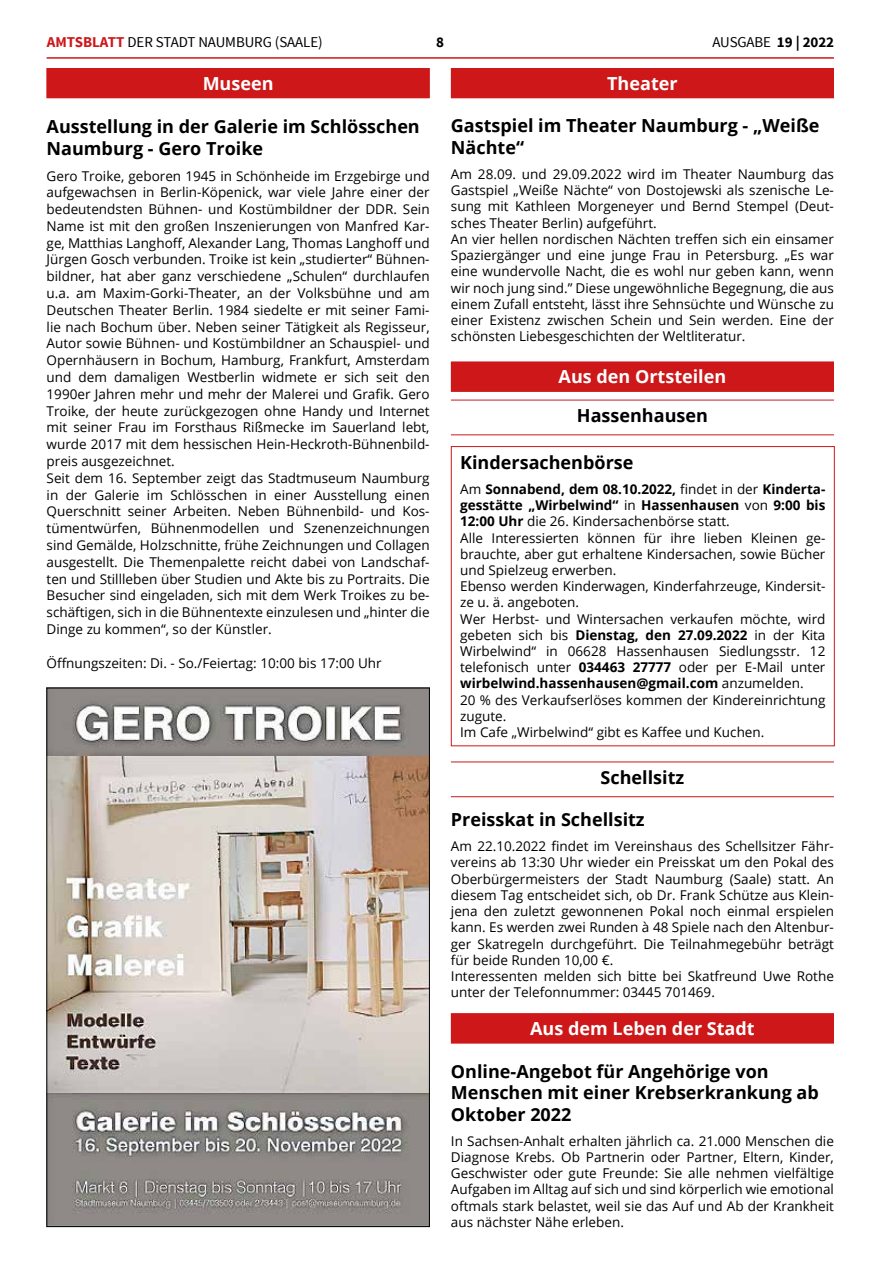
<style>
.page{position:relative;width:881px;height:1263px;background:#fff}
.page>*{position:absolute;margin:0;border:0;box-sizing:border-box;transform-origin:0 0}
.t1{font:700 18px/21.6px "Open Sans";color:#000}
.t2{font:700 18px "Open Sans";color:#fff}
.t3{font:15px "Source Sans Pro";letter-spacing:-.005em;color:#000}
.t4{font:700 15px "Source Sans Pro";color:#000}
.t5{font:13.5px/16.2px "Open Sans";color:#000}
.s1{font-weight:700;color:#cd1719}
.s2{font-weight:700}
</style>
<div class="page">
<hr style="left:47px;top:57px;width:786px;height:2px;background:#cd1719">
<div style="left:450px;top:68px;width:383px;height:30px;background:#cd1719"></div>
<div style="left:450px;top:362px;width:383px;height:30px;background:#cd1719"></div>
<hr style="left:450px;top:400px;width:383px;height:1px;background:#cd1719">
<hr style="left:450px;top:434px;width:383px;height:1px;background:#cd1719">
<hr style="left:450px;top:761px;width:383px;height:1px;background:#cd1719">
<hr style="left:450px;top:796px;width:383px;height:1px;background:#cd1719">
<div style="left:450px;top:1013px;width:383px;height:30px;background:#cd1719"></div>
<div style="left:450px;top:446px;width:384px;height:300px;border:1px solid #cd1719"></div>
<div style="left:47px;top:68px;width:382px;height:30px;background:#cd1719"></div>
<img style="left:49px;top:690px;width:378px;height:535px">
<p class="t3" style="left:47px;top:32px;width:277px"><span class="s1">AMTSBLATT</span> DER STADT NAUMBURG (SAALE)</p>
<p class="t4" style="left:436px;top:32px;width:9px">8</p>
<p class="t3" style="left:712px;top:32px;width:123px">AUSGABE <span class="s2">19 | 2022</span></p>
<h1 class="t2" style="left:607px;top:70px;width:72px">Theater</h1>
<h1 class="t1" style="left:450px;top:115px;width:370px">Gastspiel im Theater Naumburg - „Weiße<br>Nächte“</h1>
<p class="t5" style="left:450px;top:165px;width:384px">Am 28.09. und 29.09.2022 wird im Theater Naumburg das Gastspiel „Weiße Nächte“ von Dostojewski als szenische Le&shy;sung mit Kathleen Morgeneyer und Bernd Stempel (Deut&shy;sches Theater Berlin) aufgeführt.<br>An vier hellen nordischen Nächten treffen sich ein einsamer Spaziergänger und eine junge Frau in Petersburg. „Es war eine wundervolle Nacht, die es wohl nur geben kann, wenn wir noch jung sind.” Diese ungewöhnliche Begegnung, die aus einem Zufall entsteht, lässt ihre Sehnsüchte und Wünsche zu einer Existenz zwischen Schein und Sein werden. Eine der schönsten Liebesgeschichten der Weltliteratur.</p>
<h1 class="t2" style="left:558px;top:364px;width:169px">Aus den Ortsteilen</h1>
<h1 class="t1" style="left:576px;top:404px;width:132px">Hassenhausen</h1>
<h1 class="t1" style="left:460px;top:451px;width:175px">Kindersachenbörse</h1>
<p class="t5" style="left:460px;top:481px;width:366px">Am <span class="s2">Sonnabend, dem 08.10.2022,</span> findet in der <span class="s2">Kinderta&shy;gesstätte „Wirbelwind“</span> in <span class="s2">Hassenhausen</span> von <span class="s2">9:00 bis 12:00 Uhr</span> die 26. Kindersachenbörse statt.<br>Alle Interessierten können für ihre lieben Kleinen ge&shy;brauchte, aber gut erhaltene Kindersachen, sowie Bücher und Spielzeug erwerben.<br>Ebenso werden Kinderwagen, Kinderfahrzeuge, Kindersit&shy;ze u. ä. angeboten.<br>Wer Herbst- und Wintersachen verkaufen möchte, wird gebeten sich bis <span class="s2">Dienstag, den 27.09.2022</span> in der Kita Wirbelwind“ in 06628 Hassenhausen Siedlungsstr. 12 telefonisch unter <span class="s2">034463 27777</span> oder per E-Mail unter <span class="s2">wirbelwind.hassenhausen@gmail.com</span> anzumelden.<br>20 % des Verkaufserlöses kommen der Kindereinrichtung zugute.<br>Im Cafe „Wirbelwind“ gibt es Kaffee und Kuchen.</p>
<h1 class="t1" style="left:600px;top:766px;width:85px">Schellsitz</h1>
<h1 class="t1" style="left:450px;top:809px;width:195px">Preisskat in Schellsitz</h1>
<p class="t5" style="left:450px;top:838px;width:384px">Am 22.10.2022 findet im Vereinshaus des Schellsitzer Fähr&shy;vereins ab 13:30 Uhr wieder ein Preisskat um den Pokal des Oberbürgermeisters der Stadt Naumburg (Saale) statt. An diesem Tag entscheidet sich, ob Dr. Frank Schütze aus Klein&shy;jena den zuletzt gewonnenen Pokal noch einmal erspielen kann. Es werden zwei Runden à 48 Spiele nach den Altenbur&shy;ger Skatregeln durchgeführt. Die Teilnahmegebühr beträgt für beide Runden 10,00 €.<br>Interessenten melden sich bitte bei Skatfreund Uwe Rothe unter der Telefonnummer: 03445 701469.</p>
<h1 class="t2" style="left:530px;top:1015px;width:226px">Aus dem Leben der Stadt</h1>
<h1 class="t1" style="left:451px;top:1060px;width:369px">Online-Angebot für Angehörige von<br>Menschen mit einer Krebserkrankung ab<br>Oktober 2022</h1>
<p class="t5" style="left:450px;top:1132px;width:384px;text-align:justify">In Sachsen-Anhalt erhalten jährlich ca. 21.000 Menschen die Diagnose Krebs. Ob Partnerin oder Partner, Eltern, Kinder, Geschwister oder gute Freunde: Sie alle nehmen vielfältige Aufgaben im Alltag auf sich und sind körperlich wie emotional oftmals stark belastet, weil sie das Auf und Ab der Krankheit aus nächster Nähe erleben.</p>
<h1 class="t2" style="left:202px;top:70px;width:72px">Museen</h1>
<h1 class="t1" style="left:47px;top:115px;width:374px;line-height:22.2px">Ausstellung in der Galerie im Schlösschen<br>Naumburg - Gero Troike</h1>
<p class="t5" style="left:47px;top:167px;width:384px;line-height:16.8px">Gero Troike, geboren 1945 in Schönheide im Erzgebirge und aufgewachsen in Berlin-Köpenick, war viele Jahre einer der bedeutendsten Bühnen- und Kostümbildner der DDR. Sein Name ist mit den großen Inszenierungen von Manfred Kar&shy;ge, Matthias Langhoff, Alexander Lang, Thomas Langhoff und Jürgen Gosch verbunden. Troike ist kein „studierter“ Bühnen&shy;bildner, hat aber ganz verschiedene „Schulen“ durchlaufen u.a. am Maxim-Gorki-Theater, an der Volksbühne und am Deutschen Theater Berlin. 1984 siedelte er mit seiner Fami&shy;lie nach Bochum über. Neben seiner Tätigkeit als Regisseur, Autor sowie Bühnen- und Kostümbildner an Schauspiel- und Opernhäusern in Bochum, Hamburg, Frankfurt, Amsterdam und dem damaligen Westberlin widmete er sich seit den 1990er Jahren mehr und mehr der Malerei und Grafik. Gero Troike, der heute zurückgezogen ohne Handy und Internet mit seiner Frau im Forsthaus Rißmecke im Sauerland lebt, wurde 2017 mit dem hessischen Hein-Heckroth-Bühnenbild&shy;preis ausgezeichnet.<br>Seit dem 16. September zeigt das Stadtmuseum Naumburg in der Galerie im Schlösschen in einer Ausstellung einen Querschnitt seiner Arbeiten. Neben Bühnenbild- und Kos&shy;tümentwürfen, Bühnenmodellen und Szenenzeichnungen sind Gemälde, Holzschnitte, frühe Zeichnungen und Collagen ausgestellt. Die Themenpalette reicht dabei von Landschaf&shy;ten und Stillleben über Studien und Akte bis zu Portraits. Die Besucher sind eingeladen, sich mit dem Werk Troikes zu be&shy;schäftigen, sich in die Bühnentexte einzulesen und „hinter die Dinge zu kommen“, so der Künstler.</p>
<p class="t5" style="left:47px;top:654px;width:336px">Öffnungszeiten: Di. - So./Feiertag: 10:00 bis 17:00 Uhr</p>
</div>
